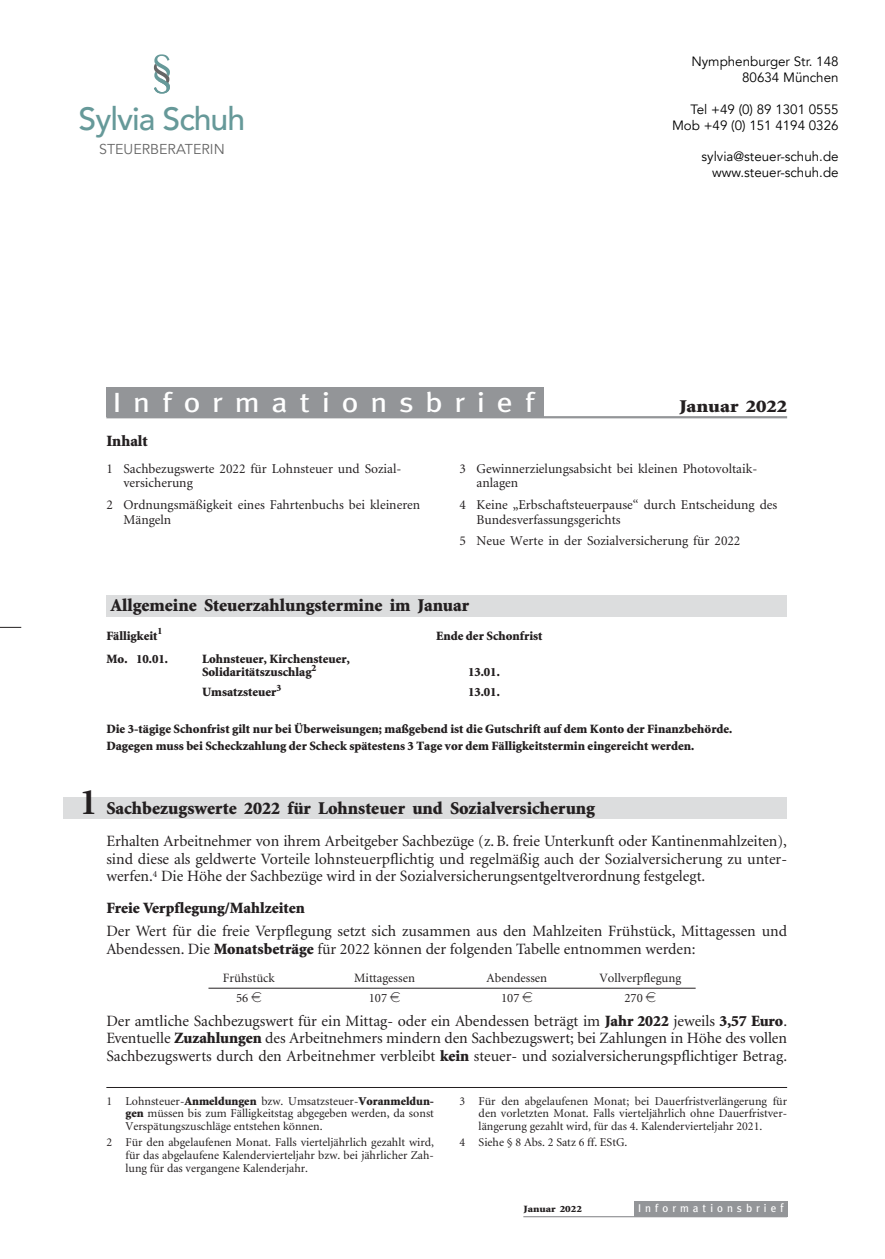
<style>
.page{position:relative;width:885px;height:1259px;background:#fff}
.page>*{position:absolute;margin:0;border:0;box-sizing:border-box;transform-origin:0 0}
.t1{font:500 32.25px "Avenir";letter-spacing:-.03em;color:#699}
.t2{font:27.75px "Meta";letter-spacing:.375em;color:#fff;scale:1.15 1}
.t3{font:900 18px "Minion";color:#231f20}
.t4{font:900 18px "Minion";color:#231f20;scale:1.15 1}
.t5{font:15.75px/17.4px "Minion";color:#231f20;text-align:justify}
.t6{font:900 15.75px "Minion";color:#231f20}
.t7{font:14.25px "Avenir";color:#666}
.t8{font:13.5px/14.2px "Minion";color:#231f20}
.t9{font:13.5px/16.2px "Avenir";color:#000001;text-align:right}
.t10{font:900 12.75px/13.5px "Minion";color:#231f20}
.t11{font:12.75px "Minion";color:#231f20}
.t12{font:12px/12.8px "Minion";color:#231f20;text-align:justify}
.t13{font:11.25px "Meta";letter-spacing:.36em;color:#fff}
.t14{font:900 9.75px "Minion";color:#231f20}
.t15{font:900 9.6px "Minion";color:#231f20;scale:1.15 1}
.s1{font-weight:700;font-size:37.5px}
.s2{font-weight:900}
.s3{font-family:"Eurofont"}
.s4{font-size:12px}
</style>
<div class="page">
<svg style="left:154px;top:54px;width:16px;height:40px"></svg>
<div style="left:634px;top:1200px;width:153px;height:16px;background:#939598"></div>
<hr style="left:523px;top:1216px;width:264px;height:1px;background:#939598">
<hr style="left:106px;top:1087px;width:681px;height:1px;background:#231f20">
<div style="left:106px;top:595px;width:681px;height:22px;background:#dcddde"></div>
<div style="left:64px;top:797px;width:723px;height:22px;background:#dcddde"></div>
<div style="left:106px;top:387px;width:437px;height:30px;background:#939598"></div>
<hr style="left:106px;top:416px;width:681px;height:2px;background:#939598">
<svg style="left:0;top:627px;width:21px;height:1px"></svg>
<hr style="left:208px;top:988px;width:487px;height:1px;background:#231f20">
<h1 class="t1" style="left:79px;top:91px;width:168px">Sylvia Schuh</h1>
<p class="t7" style="left:99px;top:140px;width:127px">STEUERBERATERIN</p>
<p class="t9" style="left:691px;top:53px;width:149px">Nymphenburger Str. 148<br>80634 München</p>
<p class="t9" style="left:672px;top:102px;width:168px">Tel +49 (0) 89 1301 0555<br>Mob +49 (0) 151 4194 0326</p>
<p class="t9" style="left:701px;top:148px;width:139px">sylvia@steuer-schuh.de www.steuer-schuh.de</p>
<h2 class="t2" style="left:113px;top:386px;width:368px">Informationsbrief</h2>
<p class="t4" style="left:679px;top:399px;width:95px">Januar 2022</p>
<p class="t6" style="left:106px;top:435px;width:43px">Inhalt</p>
<p class="t8" style="left:123px;top:463px;width:279px;text-indent:-17px">1 Sachbezugswerte 2022 für Lohnsteuer und Sozial&shy;versicherung</p>
<p class="t8" style="left:123px;top:499px;width:298px;text-indent:-17px">2 Ordnungsmäßigkeit eines Fahrtenbuchs bei kleineren<br>Mängeln</p>
<p class="t8" style="left:476px;top:463px;width:282px;text-indent:-17px">3 Gewinnerzielungsabsicht bei kleinen Photovoltaik&shy;anlagen</p>
<p class="t8" style="left:476px;top:499px;width:302px;text-indent:-17px">4 Keine „Erbschaftsteuerpause“ durch Entscheidung des<br>Bundesverfassungsgerichts</p>
<p class="t8" style="left:459px;top:535px;width:282px">5 Neue Werte in der Sozialversicherung für 2022</p>
<p class="t3" style="left:111px;top:598px;width:360px">Allgemeine Steuerzahlungstermine im Januar</p>
<p class="t14" style="left:157px;top:626px;width:6px">1</p>
<p class="t10" style="left:106px;top:630px;width:53px">Fälligkeit</p>
<p class="t10" style="left:106px;top:653px;width:63px">Mo. 10.01.</p>
<p class="t10" style="left:202px;top:653px;width:149px">Lohnsteuer, Kirchensteuer,<br>Solidaritätszuschlag<sup>2</sup></p>
<p class="t10" style="left:436px;top:630px;width:108px">Ende der Schonfrist</p>
<p class="t10" style="left:468px;top:666px;width:33px">13.01.</p>
<p class="t10" style="left:202px;top:686px;width:81px">Umsatzsteuer<sup>3</sup></p>
<p class="t10" style="left:468px;top:686px;width:33px">13.01.</p>
<p class="t10" style="left:106px;top:721px;width:627px;line-height:16.6px">Die 3-tägige Schonfrist gilt nur bei Überweisungen; maßgebend ist die Gutschrift auf dem Konto der Finanzbehörde.<br>Dagegen muss bei Scheckzahlung der Scheck spätestens 3 Tage vor dem Fälligkeitstermin eingereicht werden.</p>
<p class="t3" style="left:79px;top:800px;width:517px"><span class="s1">1</span> Sachbezugswerte 2022 für Lohnsteuer und Sozialversicherung</p>
<p class="t5" style="left:106px;top:834px;width:682px">Erhalten Arbeitnehmer von ihrem Arbeitgeber Sachbezüge (z. B. freie Unterkunft oder Kantinenmahlzeiten), sind diese als geldwerte Vorteile lohnsteuerpflichtig und regelmäßig auch der Sozialversicherung zu unter&shy;werfen.<sup>4</sup> Die Höhe der Sachbezüge wird in der Sozialversicherungsentgeltverordnung festgelegt.</p>
<p class="t6" style="left:106px;top:902px;width:200px">Freie Verpflegung/Mahlzeiten</p>
<p class="t5" style="left:106px;top:924px;width:682px">Der Wert für die freie Verpflegung setzt sich zusammen aus den Mahlzeiten Frühstück, Mittagessen und<br>Abendessen. Die <span class="s2">Monatsbeträge</span> für 2022 können der folgenden Tabelle entnommen werden:</p>
<p class="t11" style="left:223px;top:972px;width:53px">Frühstück</p>
<p class="t11" style="left:354px;top:972px;width:62px">Mittagessen</p>
<p class="t11" style="left:486px;top:972px;width:62px">Abendessen</p>
<p class="t11" style="left:599px;top:972px;width:83px">Vollverpflegung</p>
<p class="t11" style="left:236px;top:993px;width:27px">56 <span class="s3">i</span></p>
<p class="t11" style="left:369px;top:993px;width:33px">107 <span class="s3">i</span></p>
<p class="t11" style="left:501px;top:993px;width:33px">107 <span class="s3">i</span></p>
<p class="t11" style="left:624px;top:993px;width:33px">270 <span class="s3">i</span></p>
<p class="t5" style="left:106px;top:1013px;width:682px">Der amtliche Sachbezugswert für ein Mittag- oder ein Abendessen beträgt im <span class="s2">Jahr 2022</span> jeweils <span class="s2">3,57 Euro</span>.<br>Eventuelle <span class="s2">Zuzahlungen</span> des Arbeitnehmers mindern den Sachbezugswert; bei Zahlungen in Höhe des vollen Sachbezugswerts durch den Arbeitnehmer verbleibt <span class="s2">kein</span> steuer- und sozialversicherungspflichtiger Betrag.</p>
<p class="t12" style="left:125px;top:1095px;width:310px;text-indent:-19px">1 Lohnsteuer-<span class="s2">Anmeldungen</span> bzw. Umsatzsteuer-<span class="s2">Voranmeldun&shy;gen</span> müssen bis zum Fälligkeitstag abgegeben werden, da sonst Verspätungszuschläge entstehen können.</p>
<p class="t12" style="left:125px;top:1137px;width:310px;text-indent:-19px">2 Für den abgelaufenen Monat. Falls vierteljährlich gezahlt wird, für das abgelaufene Kalendervierteljahr bzw. bei jährlicher Zah&shy;lung für das vergangene Kalenderjahr.</p>
<p class="t12" style="left:478px;top:1095px;width:310px;text-indent:-19px">3 Für den abgelaufenen Monat; bei Dauerfristverlängerung für den vorletzten Monat. Falls vierteljährlich ohne Dauerfristver&shy;längerung gezahlt wird, für das 4. Kalendervierteljahr 2021.</p>
<p class="t12" style="left:459px;top:1137px;width:169px">4 Siehe § 8 Abs. 2 Satz 6 ff. EStG.</p>
<p class="t15" style="left:523px;top:1205px;width:52px">Januar 2022</p>
<p class="t13" style="left:638px;top:1201px;width:147px">Informationsbrie<span class="s4">f</span></p>
</div>
